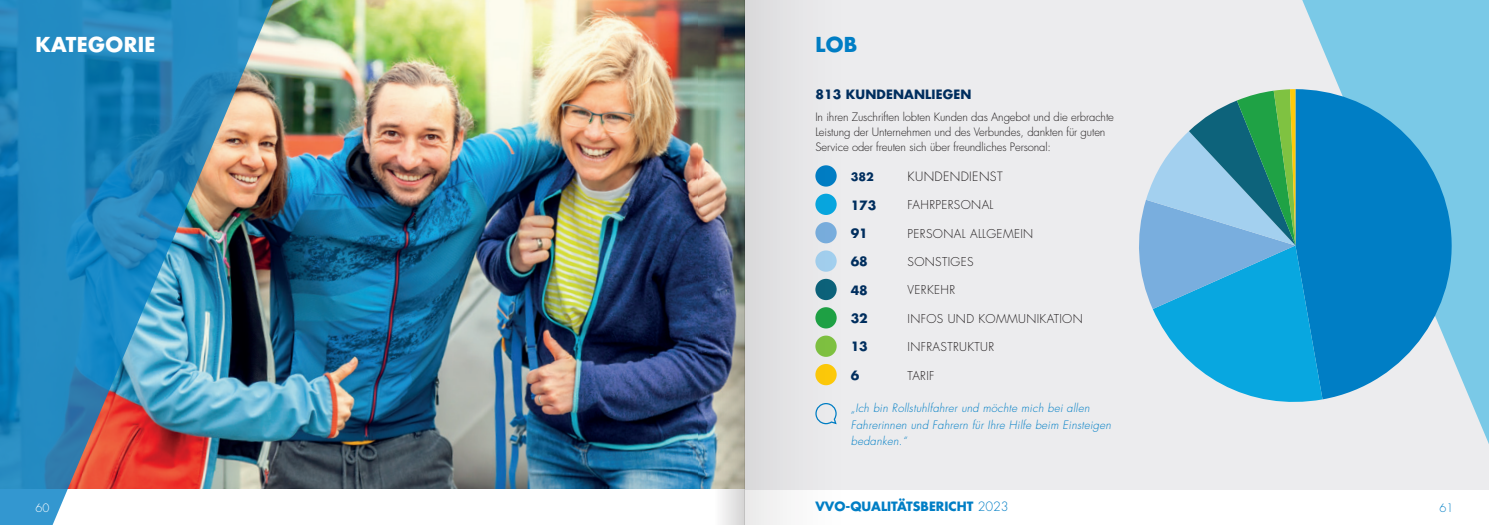
<style>
.page{position:relative;width:1489px;height:525px;background:#fff}
.page>*{position:absolute;margin:0;border:0;box-sizing:border-box;transform-origin:0 0}
.t1{font:700 20px "Futura Std";letter-spacing:.02em;color:#fff}
.t2{font:700 20px "Futura Std";color:#007ec5}
.t3{font:700 12.5px "Futura Std";letter-spacing:.01em;color:#002e5e}
.t4{font:700 12.5px "Futura Std";color:#007ec5}
.t5{font:300 12.5px "Futura Std";letter-spacing:.03em;color:#231f20}
.t6{font:300 11.88px "Futura Std";letter-spacing:.03em;color:#231f20}
.t7{font:300 11.25px/15px "Futura Std";letter-spacing:-.01em;color:#231f20}
.t8{font:italic 300 11.25px/16.2px "Futura Std";letter-spacing:.02em;color:#007ec5}
.t9{font:700 11.25px "Futura Std";color:#002e5e}
.t10{font:300 11.25px "Futura Std";color:#007ec5}
.t11{font:300 11.25px "Futura Std";color:#fff}
.s1{font-weight:300}
</style>
<div class="page">
<div style="left:744px;top:0;width:744px;height:489px;background:#ececee"></div>
<svg style="left:1302px;top:0;width:186px;height:442px;fill:#7ac9e7"></svg>
<svg style="left:1322px;top:89px;width:131px;height:310px;background:#2c95ce"></svg>
<svg style="left:1139px;top:89px;width:183px;height:322px"></svg>
<img style="left:278px;top:0;width:420px;height:489px">
<img style="left:0;top:0;width:278px;height:524px">
<svg style="left:744px;top:0;width:164px;height:524px"></svg>
<img style="left:698px;top:0;width:46px;height:524px">
<svg style="left:846px;top:131px;width:62px;height:15px"></svg>
<svg style="left:904px;top:292px;width:4px;height:15px"></svg>
<svg style="left:846px;top:399px;width:62px;height:15px"></svg>
<h1 class="t1" style="left:35px;top:31px;width:122px">KATEGORIE</h1>
<p class="t11" style="left:35px;top:500px;width:16px">60</p>
<h1 class="t2" style="left:815px;top:31px;width:43px">LOB</h1>
<p class="t3" style="left:815px;top:86px;width:157px">813 KUNDENANLIEGEN</p>
<p class="t7" style="left:815px;top:110px;width:300px">In ihren Zuschriften lobten Kunden das Angebot und die erbrachte<br>Leistung der Unternehmen und des Verbundes, dankten für guten<br>Service oder freuten sich über freundliches Personal:</p>
<p class="t9" style="left:850px;top:169px;width:24px">382</p>
<p class="t5" style="left:907px;top:169px;width:97px">KUNDENDIENST</p>
<p class="t3" style="left:850px;top:196px;width:27px">173</p>
<p class="t6" style="left:907px;top:197px;width:87px">FAHRPERSONAL</p>
<p class="t3" style="left:850px;top:225px;width:19px">91</p>
<p class="t6" style="left:907px;top:226px;width:127px">PERSONAL ALLGEMEIN</p>
<p class="t3" style="left:850px;top:253px;width:19px">68</p>
<p class="t6" style="left:907px;top:254px;width:68px">SONSTIGES</p>
<p class="t3" style="left:850px;top:281px;width:19px">48</p>
<p class="t6" style="left:907px;top:283px;width:49px">VERKEHR</p>
<p class="t3" style="left:850px;top:310px;width:19px">32</p>
<p class="t6" style="left:907px;top:311px;width:177px">INFOS UND KOMMUNIKATION</p>
<p class="t3" style="left:850px;top:338px;width:19px">13</p>
<p class="t6" style="left:907px;top:339px;width:88px">INFRASTRUKTUR</p>
<p class="t3" style="left:850px;top:366px;width:10px">6</p>
<p class="t6" style="left:907px;top:368px;width:28px">TARIF</p>
<p class="t8" style="left:850px;top:400px;width:262px">„Ich bin Rollstuhlfahrer und möchte mich bei allen<br>Fahrerinnen und Fahrern für Ihre Hilfe beim Einsteigen bedanken.“</p>
<p class="t4" style="left:815px;top:498px;width:195px">VVO-QUALITÄTSBERICHT <span class="s1">2023</span></p>
<p class="t10" style="left:1439px;top:500px;width:16px">61</p>
</div>
